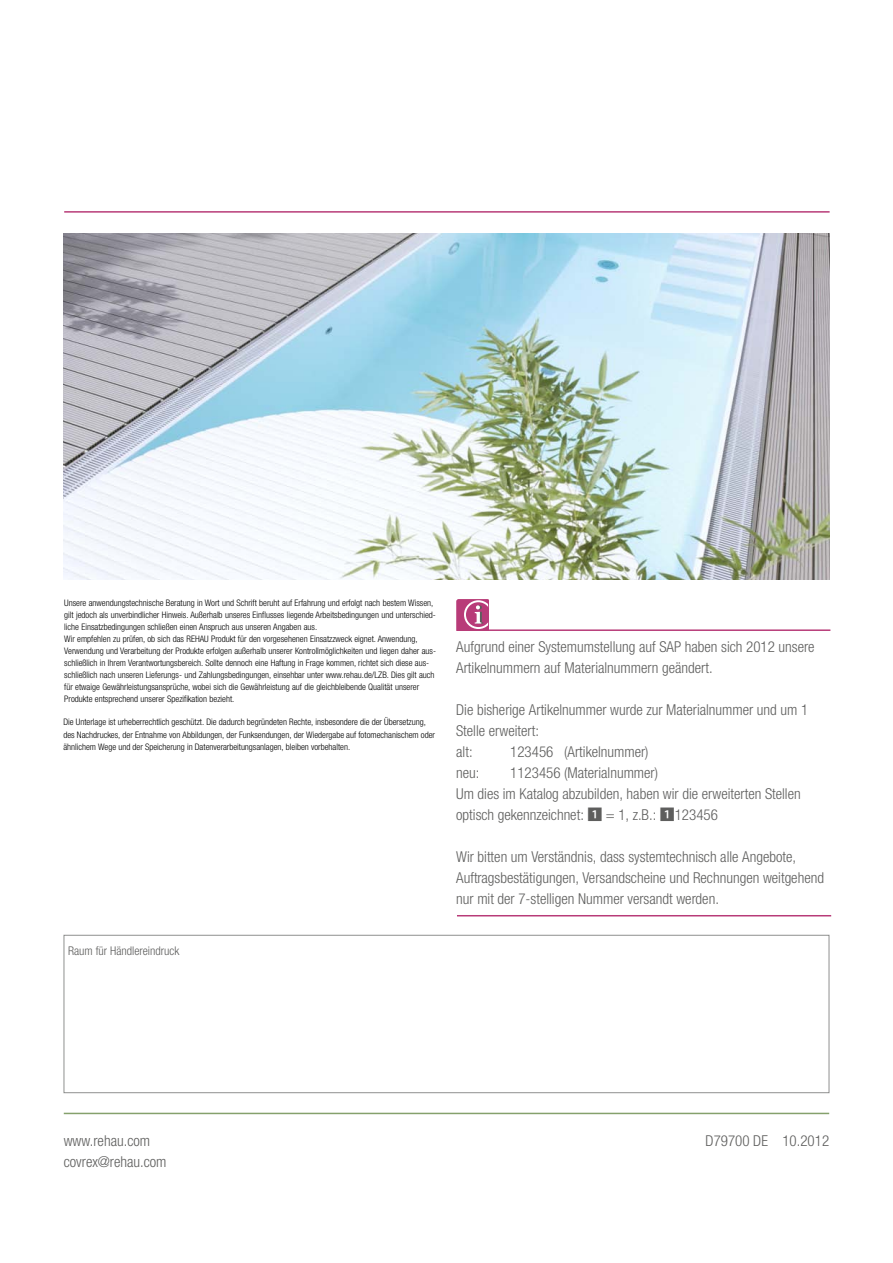
<style>
.page{position:relative;width:893px;height:1263px;background:#fff}
.page>*{position:absolute;margin:0;border:0;box-sizing:border-box;transform-origin:0 0}
.t1{font:300 condensed 15px/21px "Helvetica Neue LTW1 G";color:#5e5e5d}
.t2{font:300 condensed 15px/21px "Helvetica Neue LT Com";color:#5e5e5d}
.t3{font:300 condensed 12px "Helvetica Neue LT Com";color:#5e5e5d}
.t4{font:300 condensed 9px/12px "Helvetica Neue LT Com";color:#000}
.t5{font:300 condensed 9px/12.6px "Helvetica Neue LTW1 G";color:#000}
.s1{font-family:"Koz Go Pr 6 N";font-weight:400;font-stretch:normal}
</style>
<div class="page">
<hr style="left:64px;top:211px;width:766px;height:2px;background:#b83b78">
<hr style="left:64px;top:1113px;width:765px;height:1px;background:#85a16c">
<div style="left:64px;top:935px;width:765px;height:158px;border:1px solid #8f908f"></div>
<hr style="left:469px;top:629px;width:361px;height:2px;background:#b83b78">
<hr style="left:457px;top:915px;width:374px;height:1px;background:#b83b78">
<svg style="left:456px;top:599px;width:32px;height:32px"></svg>
<img style="left:64px;top:234px;width:765px;height:346px">
<p class="t4" style="left:64px;top:597px;width:373px">Unsere anwendungstechnische Beratung in Wort und Schrift beruht auf Erfahrung und erfolgt nach bestem Wissen, gilt jedoch als unverbindlicher Hinweis. Außerhalb unseres Einflusses liegende Arbeitsbedingungen und unterschied&shy;liche Einsatzbedingungen schließen einen Anspruch aus unseren Angaben aus.<br>Wir empfehlen zu prüfen, ob sich das REHAU Produkt für den vorgesehenen Einsatzzweck eignet. Anwendung, Verwendung und Verarbeitung der Produkte erfolgen außerhalb unserer Kontrollmöglichkeiten und liegen daher aus&shy;schließlich in Ihrem Verantwortungsbereich. Sollte dennoch eine Haftung in Frage kommen, richtet sich diese aus&shy;schließlich nach unseren Lieferungs- und Zahlungsbedingungen, einsehbar unter www.rehau.de/LZB. Dies gilt auch für etwaige Gewährleistungsansprüche, wobei sich die Gewährleistung auf die gleichbleibende Qualität unserer Produkte entsprechend unserer Spezifikation bezieht.</p>
<p class="t5" style="left:63px;top:716px;width:373px">Die Unterlage ist urheberrechtlich geschützt. Die dadurch begründeten Rechte, insbesondere die der Übersetzung, des Nachdruckes, der Entnahme von Abbildungen, der Funksendungen, der Wiedergabe auf fotomechanischem oder ähnlichem Wege und der Speicherung in Datenverarbeitungsanlagen, bleiben vorbehalten.</p>
<h1 class="t1" style="left:65px;top:636px;width:360px">Aufgrund einer Systemumstellung auf SAP haben sich 2012 unsere<br>Artikelnummern auf Materialnummern geändert.</h1>
<h1 class="t1" style="left:65px;top:720px;width:122px">um 2 Stellen erweitert: alt:</h1>
<h1 class="t1" style="left:119px;top:741px;width:71px">123456-789</h1>
<h1 class="t1" style="left:227px;top:741px;width:86px">(Artikelnummer)</h1>
<h2 class="t3" style="left:68px;top:944px;width:113px">Raum für Händlereindruck</h2>
<h1 class="t1" style="left:456px;top:636px;width:360px">Aufgrund einer Systemumstellung auf SAP haben sich 2012 unsere<br>Artikelnummern auf Materialnummern geändert.</h1>
<h1 class="t1" style="left:456px;top:699px;width:354px">Die bisherige Artikelnummer wurde zur Materialnummer und um 1<br>Stelle erweitert:<br>alt:</h1>
<h1 class="t1" style="left:510px;top:741px;width:140px">123456 (Artikelnummer)</h1>
<h1 class="t1" style="left:456px;top:762px;width:346px;text-indent:54px">1123456 (Materialnummer)<br>Um dies im Katalog abzubilden, haben wir die erweiterten Stellen optisch gekennzeichnet: <span class="s1">1</span> = 1, z.B.: <span class="s1">1</span>123456</h1>
<h1 class="t1" style="left:456px;top:846px;width:369px">Wir bitten um Verständnis, dass systemtechnisch alle Angebote,<br>Auftragsbestätigungen, Versandscheine und Rechnungen weitgehend nur mit der 7-stelligen Nummer versandt werden.</h1>
<h1 class="t1" style="left:456px;top:762px;width:25px">neu:</h1>
<h1 class="t2" style="left:64px;top:1130px;width:104px">www.rehau.com covrex@rehau.com</h1>
<h1 class="t1" style="left:119px;top:1161px;width:81px">11234561789</h1>
<h1 class="t2" style="left:706px;top:1130px;width:125px">D79700 DE 10.2012</h1>
</div>
